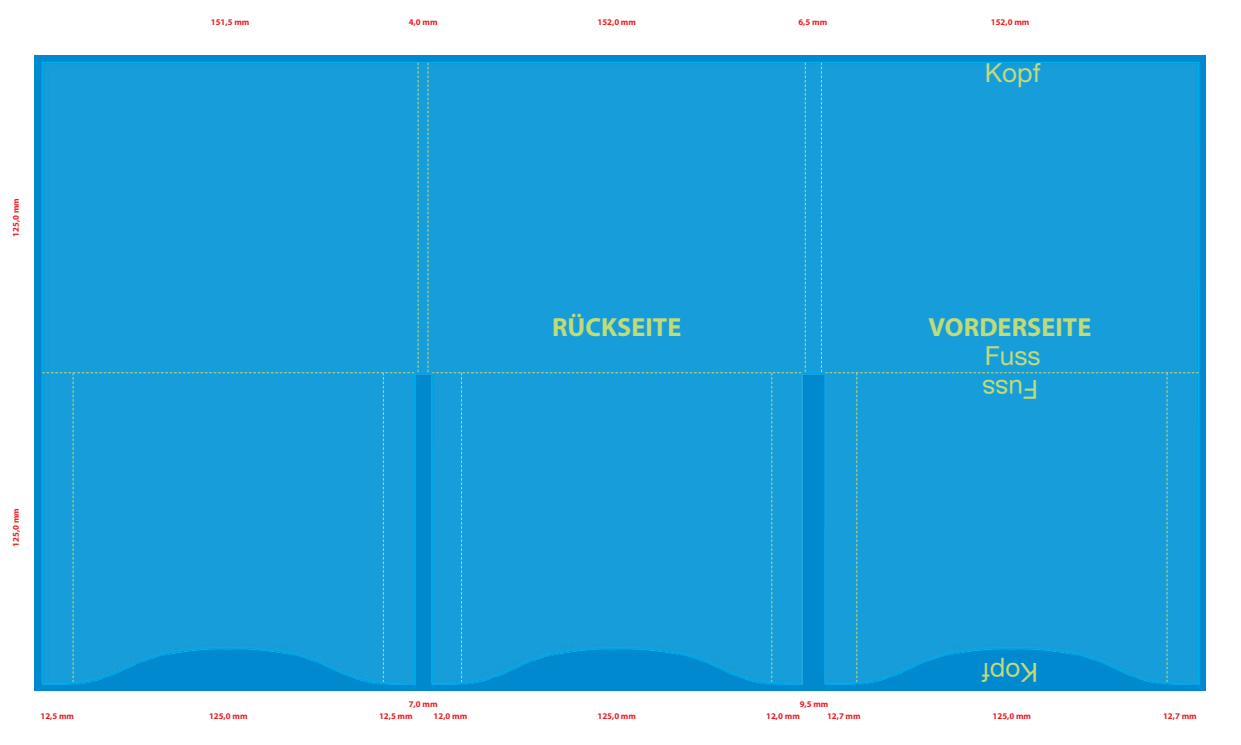
<style>
.page{position:relative;width:1241px;height:745px;background:#fff}
.page>*{position:absolute;margin:0;border:0;box-sizing:border-box;transform-origin:0 0}
.t1{font:700 26.25px "Myriad Pro";color:#c0db7a}
.t2{font:26.25px "Helvetica Neue";color:#c0db7a}
.t3{font:700 8.75px "Myriad Pro";color:#ee1d23}
</style>
<div class="page">
<div style="left:35px;top:55px;width:1170px;height:635px;background:#0089cf"></div>
<div style="left:42px;top:62px;width:1156px;height:584px;background:#179dd9"></div>
<svg style="left:41px;top:646px;width:1158px;height:37px"></svg>
<p class="t3" style="left:10px;top:236px;width:40px;rotate:-90deg">125,0 mm</p>
<p class="t3" style="left:10px;top:546px;width:40px;rotate:-90deg">125,0 mm</p>
<p class="t3" style="left:211px;top:17px;width:40px">151,5 mm</p>
<p class="t3" style="left:408px;top:17px;width:30px">4,0 mm</p>
<p class="t3" style="left:798px;top:17px;width:30px">6,5 mm</p>
<p class="t3" style="left:597px;top:17px;width:40px">152,0 mm</p>
<p class="t3" style="left:990px;top:17px;width:40px">152,0 mm</p>
<h1 class="t2" style="left:984px;top:57px;width:57px">Kopf</h1>
<h1 class="t1" style="left:552px;top:310px;width:131px">RÜCKSEITE</h1>
<h1 class="t1" style="left:928px;top:310px;width:164px">VORDERSEITE</h1>
<h1 class="t2" style="left:984px;top:339px;width:57px">Fuss</h1>
<h1 class="t2" style="left:1037px;top:405px;width:57px;rotate:-180deg">Fuss</h1>
<p class="t3" style="left:408px;top:697px;width:30px">7,0 mm</p>
<p class="t3" style="left:799px;top:697px;width:30px">9,5 mm</p>
<h1 class="t2" style="left:1037px;top:687px;width:57px;rotate:-180deg">Kopf</h1>
<p class="t3" style="left:40px;top:710px;width:35px">12,5 mm</p>
<p class="t3" style="left:379px;top:710px;width:35px">12,5 mm</p>
<p class="t3" style="left:433px;top:710px;width:35px">12,0 mm</p>
<p class="t3" style="left:766px;top:710px;width:35px">12,0 mm</p>
<p class="t3" style="left:826px;top:710px;width:35px">12,7 mm</p>
<p class="t3" style="left:1162px;top:710px;width:35px">12,7 mm</p>
<p class="t3" style="left:209px;top:710px;width:40px">125,0 mm</p>
<p class="t3" style="left:597px;top:710px;width:40px">125,0 mm</p>
<p class="t3" style="left:992px;top:710px;width:40px">125,0 mm</p>
</div>
